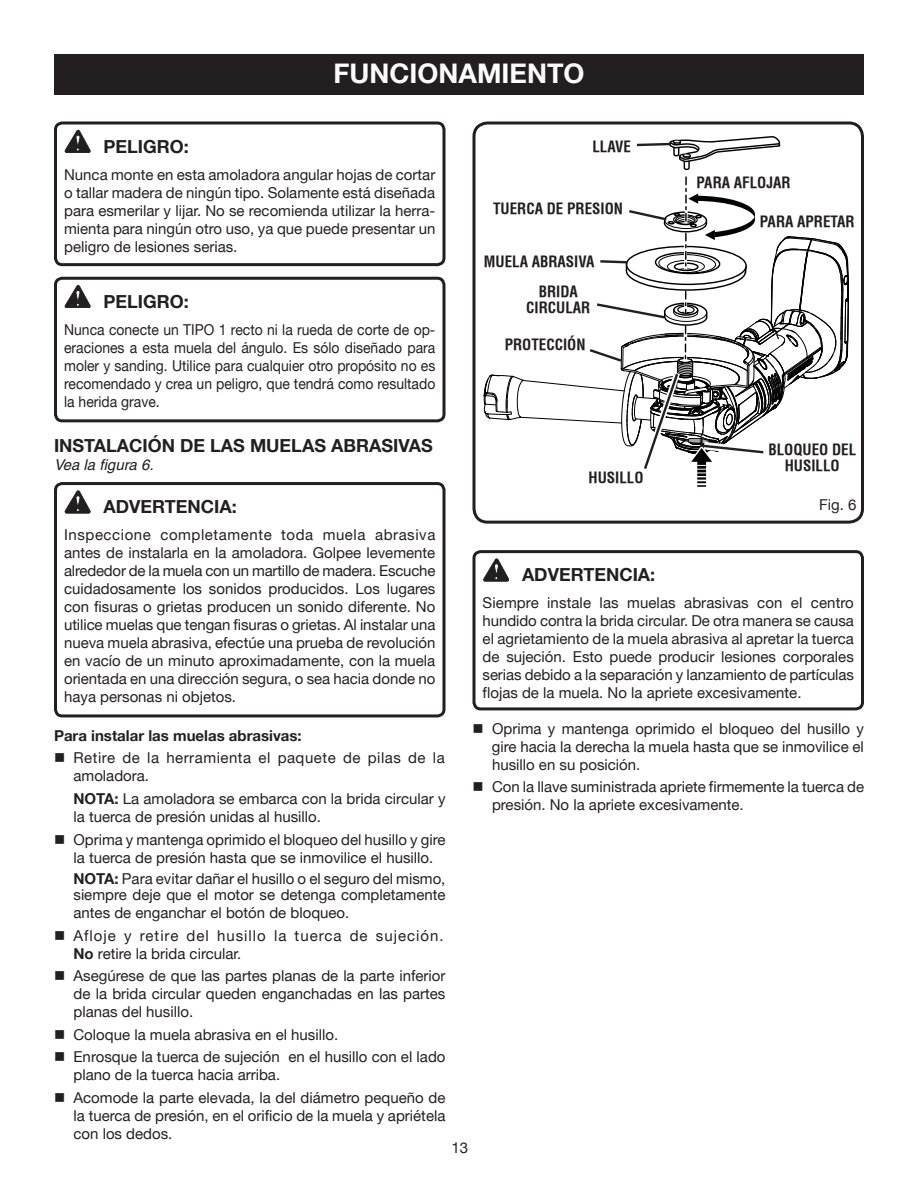
<style>
.page{position:relative;width:918px;height:1188px;background:#fff}
.page>*{position:absolute;margin:0;border:0;box-sizing:border-box;transform-origin:0 0}
.t1{font:700 27px "Helvetica Neue";color:#fff}
.t2{font:700 18px "Helvetica Neue";color:#231f20}
.t3{font:15px/18px "Helvetica Neue";color:#231f20;text-align:justify}
.t4{font:15px/18px "Helvetica Neue";color:#231f20;text-align:justify;scale:.93 1}
.t5{font:700 condensed 15px/15.8px "Helvetica";color:#231f20;text-align:center}
.t6{font:15px/18px "Helvetica Neue";letter-spacing:.065em;color:#231f20}
.t7{font:15px/18px "Helvetica Neue";letter-spacing:.035em;color:#231f20}
.t8{font:700 15px "Helvetica Neue";color:#231f20}
.t9{font:italic 15px "Helvetica";color:#231f20}
.s1{font-weight:700}
</style>
<div class="page">
<div style="left:54px;top:54px;width:810px;height:40px;background:#231f20"></div>
<div style="left:473px;top:550px;width:391px;height:160px;border:3px solid #231f20;border-radius:7px"></div>
<svg style="left:484px;top:559px;width:25px;height:22px"></svg>
<div style="left:472px;top:122px;width:392px;height:402px;border:3px solid #231f20;border-radius:14px"></div>
<svg style="left:484px;top:136px;width:365px;height:353px"></svg>
<div style="left:54px;top:482px;width:392px;height:235px;border:3px solid #231f20;border-radius:7px"></div>
<svg style="left:65px;top:491px;width:25px;height:22px"></svg>
<div style="left:54px;top:122px;width:392px;height:144px;border:3px solid #231f20;border-radius:7px"></div>
<svg style="left:65px;top:130px;width:25px;height:23px"></svg>
<div style="left:54px;top:277px;width:392px;height:145px;border:3px solid #231f20;border-radius:7px"></div>
<svg style="left:65px;top:285px;width:25px;height:23px"></svg>
<h1 class="t1" style="left:334px;top:57px;width:252px">FUNCIONAMIENTO</h1>
<p class="t2" style="left:104px;top:135px;width:87px">PELIGRO:</p>
<p class="t3" style="left:64px;top:165px;width:373px">Nunca monte en esta amoladora angular hojas de cortar o tallar madera de ningún tipo. Solamente está diseñada para esmerilar y lijar. No se recomienda utilizar la herra&shy;mienta para ningún otro uso, ya que puede presentar un peligro de lesiones serias.</p>
<p class="t2" style="left:104px;top:290px;width:87px">PELIGRO:</p>
<p class="t4" style="left:64px;top:320px;width:401px">Nunca conecte un TIPO 1 recto ni la rueda de corte de op&shy;eraciones a esta muela del ángulo. Es sólo diseñado para moler y sanding. Utilice para cualquier otro propósito no es recomendado y crea un peligro, que tendrá como resultado la herida grave.</p>
<p class="t2" style="left:54px;top:434px;width:380px">INSTALACIÓN DE LAS MUELAS ABRASIVAS</p>
<p class="t9" style="left:54px;top:456px;width:101px">Vea la figura 6.</p>
<p class="t2" style="left:104px;top:496px;width:135px">ADVERTENCIA:</p>
<p class="t3" style="left:64px;top:526px;width:373px">Inspeccione completamente toda muela abrasiva antes de instalarla en la amoladora. Golpee levemente alrededor de la muela con un martillo de madera. Escuche cuidadosamente los sonidos producidos. Los lugares con fisuras o grietas producen un sonido diferente. No utilice muelas que tengan fisuras o grietas. Al instalar una nueva muela abrasiva, efectúe una prueba de revolución en vacío de un minuto aproximadamente, con la muela orientada en una dirección segura, o sea hacia donde no haya personas ni objetos.</p>
<p class="t8" style="left:54px;top:726px;width:249px">Para instalar las muelas abrasivas:</p>
<p class="t7" style="left:74px;top:749px;width:373px;text-indent:-20px">■ Retire de la herramienta el paquete de pilas de la amoladora.</p>
<p class="t3" style="left:73px;top:789px;width:374px"><span class="s1">NOTA:</span> La amoladora se embarca con la brida circular y la tuerca de presión unidas al husillo.</p>
<p class="t3" style="left:54px;top:830px;width:393px;text-align:center">■ Oprima y mantenga oprimido el bloqueo del husillo y gire la tuerca de presión hasta que se inmovilice el husillo.</p>
<p class="t3" style="left:74px;top:870px;width:374px;line-height:16.5px"><span class="s1">NOTA:</span> Para evitar dañar el husillo o el seguro del mismo, siempre deje que el motor se detenga completamente</p>
<p class="t3" style="left:74px;top:904px;width:277px">antes de enganchar el botón de bloqueo.</p>
<p class="t6" style="left:74px;top:926px;width:372px;text-indent:-20px">■ Afloje y retire del husillo la tuerca de sujeción.<br><span class="s1">No</span> retire la brida circular.</p>
<p class="t3" style="left:74px;top:967px;width:373px;text-indent:-20px">■ Asegúrese de que las partes planas de la parte inferior de la brida circular queden enganchadas en las partes planas del husillo.</p>
<p class="t3" style="left:54px;top:1025px;width:286px">■ Coloque la muela abrasiva en el husillo.</p>
<p class="t3" style="left:73px;top:1048px;width:374px;text-indent:-19px">■ Enrosque la tuerca de sujeción en el husillo con el lado plano de la tuerca hacia arriba.</p>
<p class="t3" style="left:74px;top:1088px;width:373px;text-indent:-20px">■ Acomode la parte elevada, la del diámetro pequeño de la tuerca de presión, en el orificio de la muela y apriétela con los dedos.</p>
<p class="t5" style="left:592px;top:139px;width:40px">LLAVE</p>
<p class="t5" style="left:493px;top:201px;width:132px">TUERCA DE PRESION</p>
<p class="t5" style="left:484px;top:253px;width:112px">MUELA ABRASIVA</p>
<p class="t5" style="left:526px;top:283px;width:66px">BRIDA<br>CIRCULAR</p>
<p class="t5" style="left:505px;top:336px;width:82px">PROTECCIÓN</p>
<p class="t5" style="left:589px;top:470px;width:57px">HUSILLO</p>
<p class="t5" style="left:697px;top:175px;width:96px">PARA AFLOJAR</p>
<p class="t5" style="left:760px;top:214px;width:96px">PARA APRETAR</p>
<p class="t5" style="left:768px;top:442px;width:89px">BLOQUEO DEL<br>HUSILLO</p>
<p class="t3" style="left:819px;top:496px;width:39px">Fig. 6</p>
<p class="t2" style="left:522px;top:564px;width:135px">ADVERTENCIA:</p>
<p class="t3" style="left:483px;top:594px;width:373px">Siempre instale las muelas abrasivas con el centro hundido contra la brida circular. De otra manera se causa el agrietamiento de la muela abrasiva al apretar la tuerca de sujeción. Esto puede producir lesiones corporales serias debido a la separación y lanzamiento de partículas flojas de la muela. No la apriete excesivamente.</p>
<p class="t3" style="left:492px;top:719px;width:373px;text-indent:-19px">■ Oprima y mantenga oprimido el bloqueo del husillo y gire hacia la derecha la muela hasta que se inmovilice el husillo en su posición.</p>
<p class="t3" style="left:492px;top:778px;width:374px;text-indent:-20px">■ Con la llave suministrada apriete firmemente la tuerca de presión. No la apriete excesivamente.</p>
<p class="t3" style="left:451px;top:1139px;width:18px">13</p>
</div>
